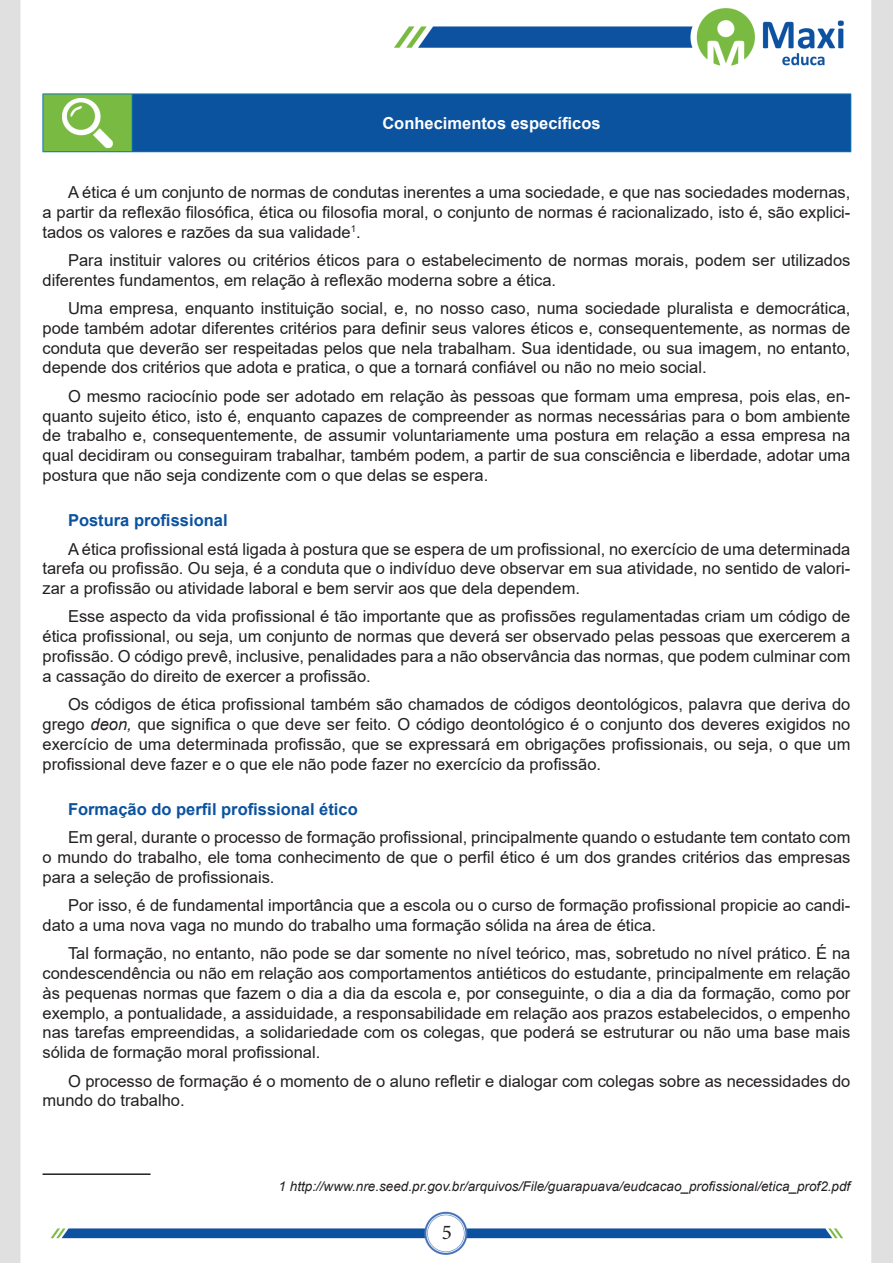
<style>
.page{position:relative;width:893px;height:1263px;background:#fff}
.page>*{position:absolute;margin:0;border:0;box-sizing:border-box;transform-origin:0 0}
.t1{font:21px "Minion Pro";color:#231f20}
.t2{font:16.5px/19.8px "Arial";color:#231f20;text-align:justify}
.t3{font:700 16.5px "Arial";color:#0b529f}
.t4{font:700 16.5px "Arial";color:#fff}
.t5{font:italic 13.5px "Arial";color:#231f20}
.s1{font-style:italic}
</style>
<div class="page">
<img style="left:0;top:0;width:893px;height:1263px">
<div style="left:43px;top:94px;width:89px;height:58px;background:#79bb42"></div>
<div style="left:132px;top:94px;width:719px;height:58px;background:#0b529f"></div>
<hr style="left:43px;top:94px;width:89px;height:1px;background:#0f73a9">
<hr style="left:43px;top:94px;width:1px;height:57px;background:#0f73a9">
<hr style="left:43px;top:151px;width:89px;height:1px;background:#0f73a9">
<hr style="left:132px;top:94px;width:719px;height:1px;background:#0f73a9">
<hr style="left:132px;top:94px;width:1px;height:57px;background:#0f73a9">
<hr style="left:850px;top:94px;width:1px;height:57px;background:#0f73a9">
<hr style="left:132px;top:151px;width:719px;height:1px;background:#0f73a9">
<img style="left:62px;top:98px;width:51px;height:49px">
<hr style="left:43px;top:1173px;width:108px;height:2px;background:#231f20">
<p class="t4" style="left:382px;top:111px;width:220px">Conhecimentos específicos</p>
<p class="t2" style="left:43px;top:182px;width:809px;text-indent:26px">A ética é um conjunto de normas de condutas inerentes a uma sociedade, e que nas sociedades modernas, a partir da reflexão filosófica, ética ou filosofia moral, o conjunto de normas é racionalizado, isto é, são explici&shy;tados os valores e razões da sua validade<sup>1</sup>.</p>
<p class="t2" style="left:43px;top:250px;width:809px;text-indent:26px">Para instituir valores ou critérios éticos para o estabelecimento de normas morais, podem ser utilizados diferentes fundamentos, em relação à reflexão moderna sobre a ética.</p>
<p class="t2" style="left:43px;top:298px;width:809px;text-indent:26px">Uma empresa, enquanto instituição social, e, no nosso caso, numa sociedade pluralista e democrática, pode também adotar diferentes critérios para definir seus valores éticos e, consequentemente, as normas de conduta que deverão ser respeitadas pelos que nela trabalham. Sua identidade, ou sua imagem, no entanto, depende dos critérios que adota e pratica, o que a tornará confiável ou não no meio social.</p>
<p class="t2" style="left:43px;top:386px;width:809px;text-indent:26px">O mesmo raciocínio pode ser adotado em relação às pessoas que formam uma empresa, pois elas, en&shy;quanto sujeito ético, isto é, enquanto capazes de compreender as normas necessárias para o bom ambiente de trabalho e, consequentemente, de assumir voluntariamente uma postura em relação a essa empresa na qual decidiram ou conseguiram trabalhar, também podem, a partir de sua consciência e liberdade, adotar uma postura que não seja condizente com o que delas se espera.</p>
<p class="t3" style="left:68px;top:509px;width:161px">Postura profissional</p>
<p class="t2" style="left:43px;top:539px;width:809px;text-indent:26px">A ética profissional está ligada à postura que se espera de um profissional, no exercício de uma determinada tarefa ou profissão. Ou seja, é a conduta que o indivíduo deve observar em sua atividade, no sentido de valori&shy;zar a profissão ou atividade laboral e bem servir aos que dela dependem.</p>
<p class="t2" style="left:43px;top:607px;width:809px;text-indent:26px">Esse aspecto da vida profissional é tão importante que as profissões regulamentadas criam um código de ética profissional, ou seja, um conjunto de normas que deverá ser observado pelas pessoas que exercerem a profissão. O código prevê, inclusive, penalidades para a não observância das normas, que podem culminar com a cassação do direito de exercer a profissão.</p>
<p class="t2" style="left:43px;top:694px;width:809px;text-indent:26px">Os códigos de ética profissional também são chamados de códigos deontológicos, palavra que deriva do grego <span class="s1">deon,</span> que significa o que deve ser feito. O código deontológico é o conjunto dos deveres exigidos no exercício de uma determinada profissão, que se expressará em obrigações profissionais, ou seja, o que um profissional deve fazer e o que ele não pode fazer no exercício da profissão.</p>
<p class="t3" style="left:68px;top:797px;width:291px">Formação do perfil profissional ético</p>
<p class="t2" style="left:43px;top:827px;width:809px;text-indent:26px">Em geral, durante o processo de formação profissional, principalmente quando o estudante tem contato com o mundo do trabalho, ele toma conhecimento de que o perfil ético é um dos grandes critérios das empresas para a seleção de profissionais.</p>
<p class="t2" style="left:43px;top:895px;width:809px;text-indent:26px">Por isso, é de fundamental importância que a escola ou o curso de formação profissional propicie ao candi&shy;dato a uma nova vaga no mundo do trabalho uma formação sólida na área de ética.</p>
<p class="t2" style="left:43px;top:943px;width:809px;text-indent:26px">Tal formação, no entanto, não pode se dar somente no nível teórico, mas, sobretudo no nível prático. É na condescendência ou não em relação aos comportamentos antiéticos do estudante, principalmente em relação às pequenas normas que fazem o dia a dia da escola e, por conseguinte, o dia a dia da formação, como por exemplo, a pontualidade, a assiduidade, a responsabilidade em relação aos prazos estabelecidos, o empenho nas tarefas empreendidas, a solidariedade com os colegas, que poderá se estruturar ou não uma base mais sólida de formação moral profissional.</p>
<p class="t2" style="left:43px;top:1071px;width:809px;text-indent:26px">O processo de formação é o momento de o aluno refletir e dialogar com colegas sobre as necessidades do mundo do trabalho.</p>
<p class="t5" style="left:279px;top:1177px;width:573px">1 http://www.nre.seed.pr.gov.br/arquivos/File/guarapuava/eudcacao_profissional/etica_prof2.pdf</p>
<p class="t1" style="left:442px;top:1218px;width:12px">5</p>
</div>
